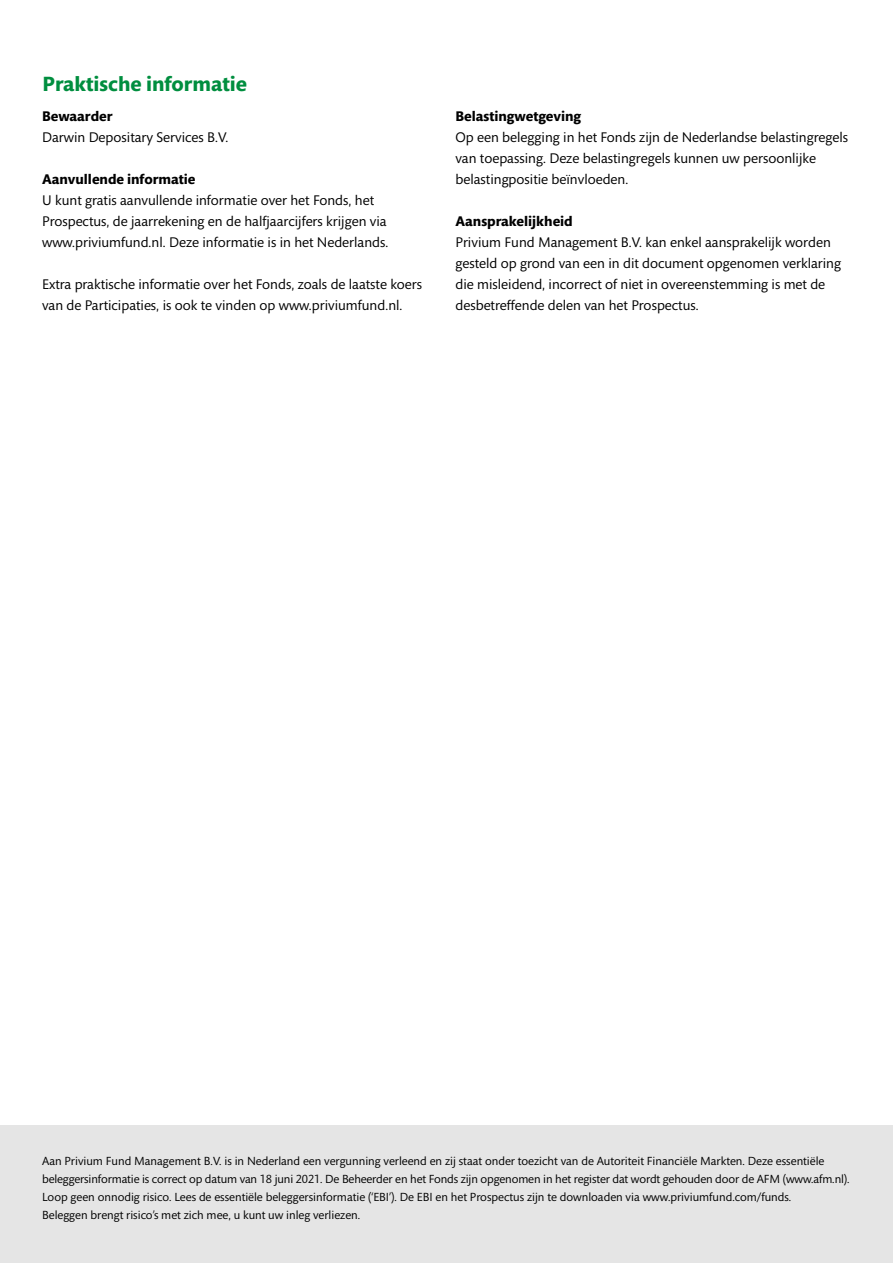
<style>
.page{position:relative;width:893px;height:1263px;background:#fff}
.page>*{position:absolute;margin:0;border:0;box-sizing:border-box;transform-origin:0 0}
.t1{font:700 21px "Mundo Sans";color:#008e3f}
.t2{font:14.25px/21px "Mundo Sans";color:#000}
.t3{font:700 14.25px "Mundo Sans";color:#000}
.t4{font:12px/18px "Mundo Sans";color:#000}
</style>
<div class="page">
<div style="left:0;top:1125px;width:893px;height:138px;background:#e5e5e5"></div>
<h1 class="t1" style="left:43px;top:72px;width:206px">Praktische informatie</h1>
<p class="t3" style="left:42px;top:109px;width:72px">Bewaarder</p>
<p class="t2" style="left:42px;top:127px;width:188px">Darwin Depositary Services B.V.</p>
<p class="t3" style="left:42px;top:172px;width:155px">Aanvullende informatie</p>
<p class="t2" style="left:42px;top:190px;width:348px">U kunt gratis aanvullende informatie over het Fonds, het<br>Prospectus, de jaarrekening en de halfjaarcijfers krijgen via www.priviumfund.nl. Deze informatie is in het Nederlands.</p>
<p class="t2" style="left:42px;top:274px;width:381px">Extra praktische informatie over het Fonds, zoals de laatste koers van de Participaties, is ook te vinden op www.priviumfund.nl.</p>
<p class="t3" style="left:455px;top:109px;width:127px">Belastingwetgeving</p>
<p class="t2" style="left:455px;top:127px;width:394px">Op een belegging in het Fonds zijn de Nederlandse belastingregels van toepassing. Deze belastingregels kunnen uw persoonlijke belastingpositie beïnvloeden.</p>
<p class="t3" style="left:455px;top:214px;width:119px">Aansprakelijkheid</p>
<p class="t2" style="left:455px;top:232px;width:387px">Privium Fund Management B.V. kan enkel aansprakelijk worden gesteld op grond van een in dit document opgenomen verklaring die misleidend, incorrect of niet in overeenstemming is met de desbetreffende delen van het Prospectus.</p>
<p class="t4" style="left:42px;top:1152px;width:809px">Aan Privium Fund Management B.V. is in Nederland een vergunning verleend en zij staat onder toezicht van de Autoriteit Financiële Markten. Deze essentiële beleggersinformatie is correct op datum van 18 juni 2021. De Beheerder en het Fonds zijn opgenomen in het register dat wordt gehouden door de AFM (www.afm.nl).<br>Loop geen onnodig risico. Lees de essentiële beleggersinformatie (‘EBI’). De EBI en het Prospectus zijn te downloaden via www.priviumfund.com/funds.<br>Beleggen brengt risico’s met zich mee, u kunt uw inleg verliezen.</p>
</div>
